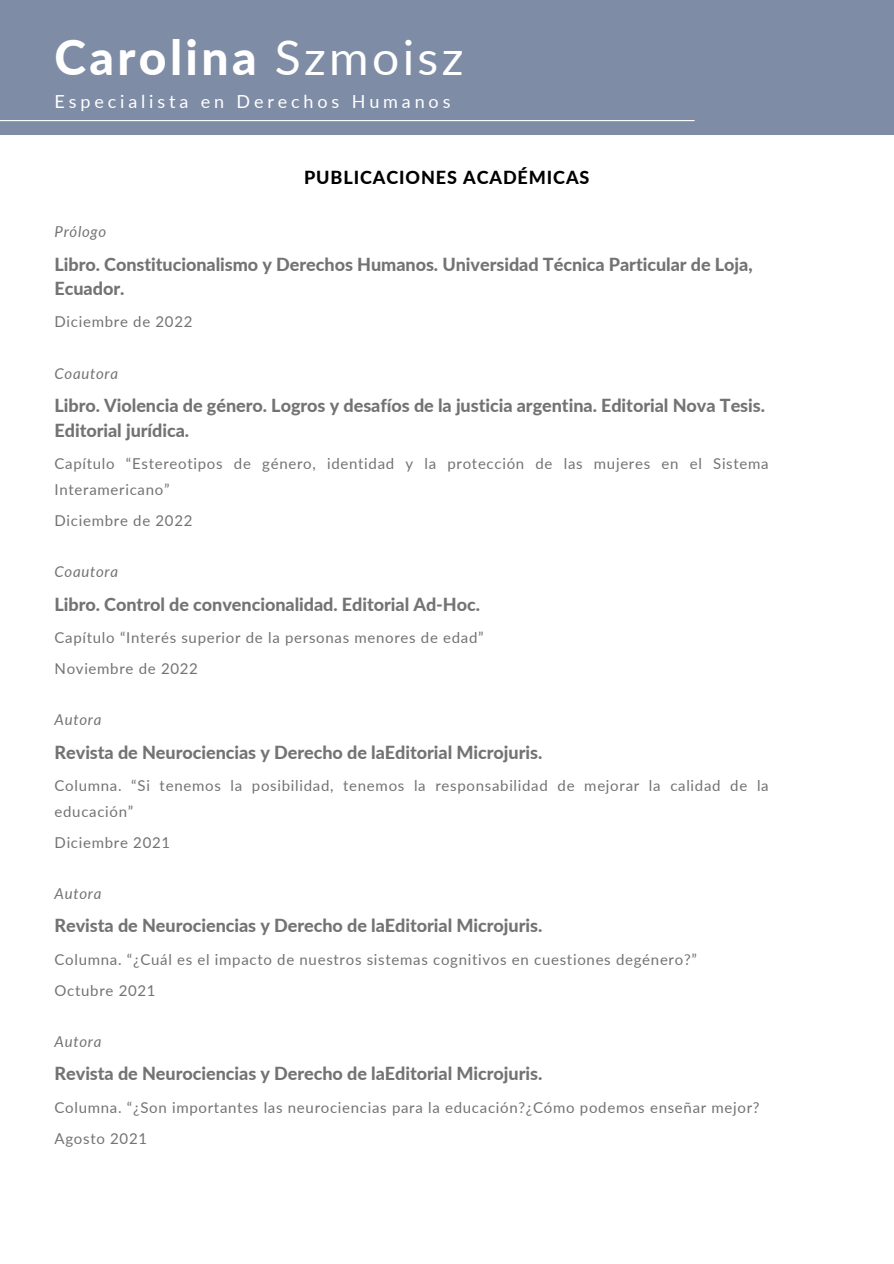
<style>
.page{position:relative;width:894px;height:1264px;background:#fff}
.page>*{position:absolute;margin:0;border:0;box-sizing:border-box;transform-origin:0 0}
.t1{font:800 48px "Lato";letter-spacing:.07em;color:#fff}
.t2{font:800 18px/24.8px "Lato";letter-spacing:-.005em;color:#737373}
.t3{font:18px "Lato";letter-spacing:.215em;color:#fff}
.t4{font:800 18px "Lato";letter-spacing:.05em;color:#000}
.t5{font:15px/25.8px "Lato";letter-spacing:.045em;color:#737373}
.t6{font:italic 15px "Lato";letter-spacing:.045em;color:#737373}
.s1{font-weight:400}
</style>
<div class="page">
<div style="left:0;top:0;width:893px;height:134px;background:#7f8ca6"></div>
<hr style="left:0;top:120px;width:694px;height:1px;background:#fff">
<h1 class="t1" style="left:54px;top:28px;width:410px">Carolina <span class="s1">Szmoisz</span></h1>
<h4 class="t3" style="left:54px;top:90px;width:397px">Especialista en Derechos Humanos</h4>
<h3 class="t6" style="left:54px;top:222px;width:53px">Prólogo</h3>
<h2 class="t4" style="left:304px;top:167px;width:287px">PUBLICACIONES ACADÉMICAS</h2>
<p class="t2" style="left:54px;top:251px;width:699px">Libro. Constitucionalismo y Derechos Humanos. Universidad Técnica Particular de Loja,<br>Ecuador.</p>
<p class="t5" style="left:54px;top:309px;width:139px">Diciembre de 2022</p>
<h3 class="t6" style="left:55px;top:364px;width:65px">Coautora</h3>
<p class="t2" style="left:54px;top:393px;width:711px">Libro. Violencia de género. Logros y desafíos de la justicia argentina. Editorial Nova Tesis.<br>Editorial jurídica.</p>
<p class="t5" style="left:54px;top:450px;width:715px">Capítulo “Estereotipos de género, identidad y la protección de las mujeres en el Sistema<br>Interamericano”</p>
<p class="t5" style="left:54px;top:507px;width:139px">Diciembre de 2022</p>
<h3 class="t6" style="left:54px;top:562px;width:65px">Coautora</h3>
<p class="t2" style="left:54px;top:591px;width:427px">Libro. Control de convencionalidad. Editorial Ad-Hoc.</p>
<p class="t5" style="left:54px;top:624px;width:430px">Capítulo “Interés superior de la personas menores de edad”</p>
<p class="t5" style="left:54px;top:655px;width:145px">Noviembre de 2022</p>
<h3 class="t6" style="left:55px;top:710px;width:48px">Autora</h3>
<p class="t2" style="left:55px;top:739px;width:489px">Revista de Neurociencias y Derecho de laEditorial Microjuris.</p>
<p class="t5" style="left:55px;top:772px;width:715px">Columna. “Si tenemos la posibilidad, tenemos la responsabilidad de mejorar la calidad de la educación”</p>
<p class="t5" style="left:55px;top:829px;width:117px">Diciembre 2021</p>
<h3 class="t6" style="left:54px;top:884px;width:48px">Autora</h3>
<p class="t2" style="left:54px;top:913px;width:489px">Revista de Neurociencias y Derecho de laEditorial Microjuris.</p>
<p class="t5" style="left:54px;top:945px;width:643px">Columna. “¿Cuál es el impacto de nuestros sistemas cognitivos en cuestiones degénero?”</p>
<p class="t5" style="left:55px;top:977px;width:103px">Octubre 2021</p>
<h3 class="t6" style="left:55px;top:1032px;width:48px">Autora</h3>
<p class="t2" style="left:55px;top:1060px;width:489px">Revista de Neurociencias y Derecho de laEditorial Microjuris.</p>
<p class="t5" style="left:55px;top:1093px;width:706px">Columna. “¿Son importantes las neurociencias para la educación?¿Cómo podemos enseñar mejor?</p>
<p class="t5" style="left:55px;top:1124px;width:94px">Agosto 2021</p>
</div>
